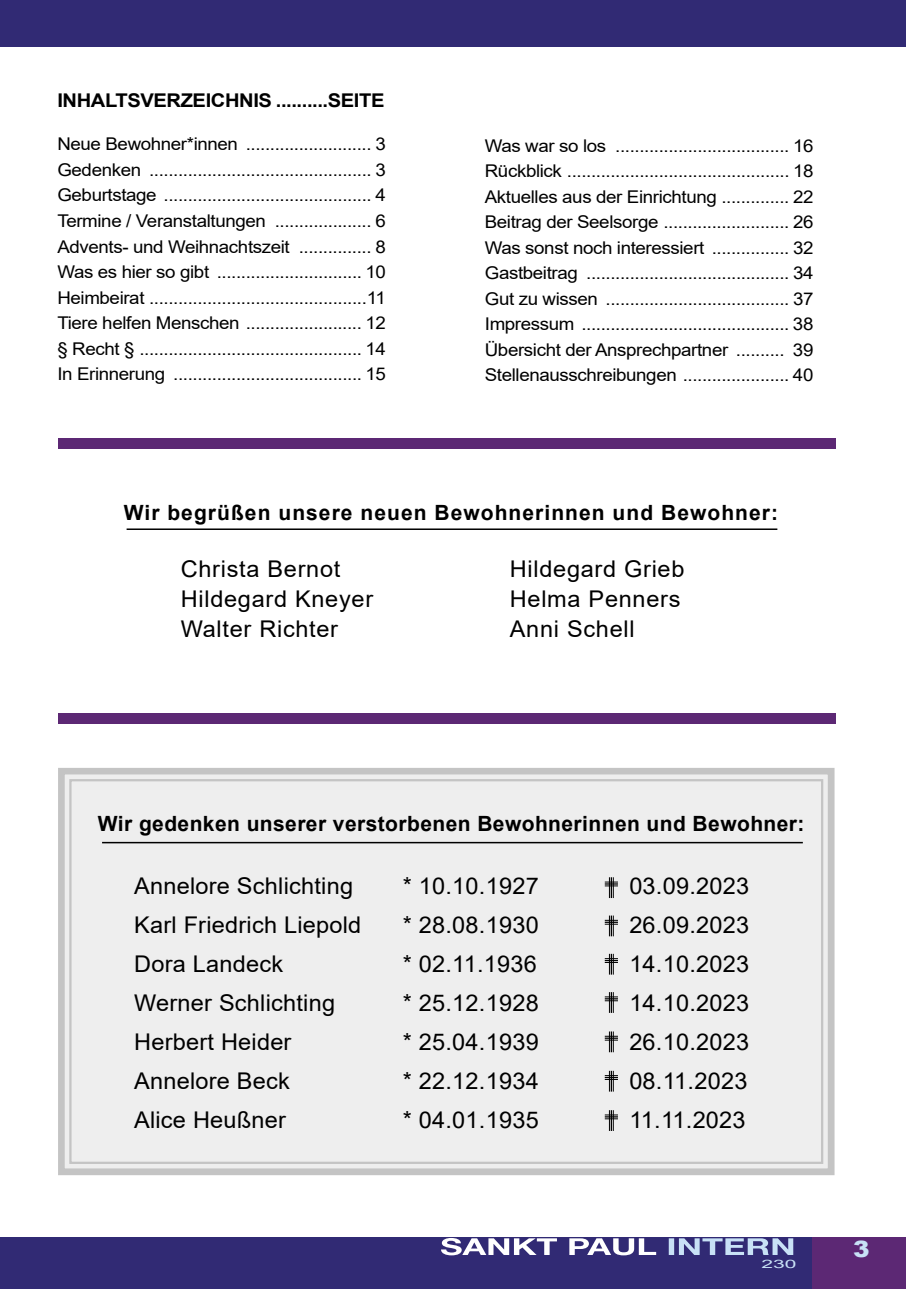
<style>
.page{position:relative;width:906px;height:1289px;background:#fff}
.page>*{position:absolute;margin:0;border:0;box-sizing:border-box;transform-origin:0 0}
.t1{font:23.1px "Arial";letter-spacing:.01em;color:#000}
.t2{font:23.1px "Arial";letter-spacing:.03em;color:#000}
.t3{font:900 22.5px "Arial";color:#c8e1f6;scale:1.1 1}
.t4{font:700 21px "Arial";letter-spacing:.02em;color:#000}
.t5{font:700 21px "Arial";letter-spacing:.05em;color:#000}
.t6{font:700 18.9px "Arial";letter-spacing:-.02em;color:#000;scale:1.07 1}
.t7{font:17.55px/25.5px "Arial";letter-spacing:-.02em;color:#000;text-align:justify;scale:1.07 1}
.t8{font:11.55px "Arial";color:#c8e1f6;scale:1.82 1}
</style>
<div class="page">
<div style="left:0;top:0;width:906px;height:47px;background:#312a74"></div>
<div style="left:0;top:1237px;width:812px;height:51px;background:#312a74"></div>
<div style="left:812px;top:1237px;width:94px;height:51px;background:#5c2874"></div>
<svg style="left:669px;top:1238px;width:124px;height:16px"></svg>
<svg style="left:441px;top:1238px;width:215px;height:17px"></svg>
<div style="left:58px;top:438px;width:777px;height:11px;background:#5c2874"></div>
<div style="left:58px;top:712px;width:777px;height:11px;background:#5c2874"></div>
<div style="left:58px;top:768px;width:777px;height:408px;background:#eee"></div>
<div style="left:69px;top:779px;width:754px;height:384px;border:2px solid #c4c4c4"></div>
<hr style="left:102px;top:841px;width:701px;height:2px;background:#000">
<svg style="left:605px;top:877px;width:13px;height:21px"></svg>
<svg style="left:605px;top:915px;width:13px;height:21px"></svg>
<svg style="left:605px;top:953px;width:13px;height:21px"></svg>
<svg style="left:605px;top:992px;width:13px;height:20px"></svg>
<svg style="left:605px;top:1031px;width:13px;height:21px"></svg>
<svg style="left:605px;top:1070px;width:13px;height:21px"></svg>
<svg style="left:605px;top:1110px;width:13px;height:20px"></svg>
<hr style="left:127px;top:528px;width:650px;height:2px;background:#000">
<p class="t6" style="left:57px;top:87px;width:307px">INHALTSVERZEICHNIS ..........SEITE</p>
<p class="t7" style="left:57px;top:131px;width:309px">Neue Bewohner*innen .......................... 3<br>Gedenken .............................................. 3<br>Geburtstage ........................................... 4<br>Termine / Veranstaltungen .................... 6<br>Advents- und Weihnachtszeit ............... 8<br>Was es hier so gibt .............................. 10<br>Heimbeirat .............................................11<br>Tiere helfen Menschen ........................ 12 § Recht § .............................................. 14<br>In Erinnerung ....................................... 15</p>
<p class="t7" style="left:485px;top:132px;width:309px">Was war so los .................................... 16<br>Rückblick .............................................. 18<br>Aktuelles aus der Einrichtung .............. 22<br>Beitrag der Seelsorge .......................... 26<br>Was sonst noch interessiert ................ 32<br>Gastbeitrag .......................................... 34<br>Gut zu wissen ...................................... 37<br>Impressum ........................................... 38<br>Übersicht der Ansprechpartner .......... 39<br>Stellenausschreibungen ...................... 40</p>
<p class="t5" style="left:124px;top:498px;width:656px">Wir begrüßen unsere neuen Bewohnerinnen und Bewohner:</p>
<h1 class="t2" style="left:181px;top:553px;width:161px">Christa Bernot</h1>
<h1 class="t2" style="left:510px;top:553px;width:176px">Hildegard Grieb</h1>
<h1 class="t2" style="left:181px;top:583px;width:194px">Hildegard Kneyer</h1>
<h1 class="t2" style="left:510px;top:583px;width:172px">Helma Penners</h1>
<h1 class="t2" style="left:181px;top:613px;width:159px">Walter Richter</h1>
<h1 class="t2" style="left:510px;top:613px;width:126px">Anni Schell</h1>
<p class="t4" style="left:98px;top:808px;width:708px">Wir gedenken unserer verstorbenen Bewohnerinnen und Bewohner:</p>
<h1 class="t1" style="left:134px;top:869px;width:220px">Annelore Schlichting</h1>
<h1 class="t1" style="left:403px;top:869px;width:137px">* 10.10.1927</h1>
<h1 class="t1" style="left:629px;top:869px;width:121px">03.09.2023</h1>
<h1 class="t1" style="left:134px;top:908px;width:229px">Karl Friedrich Liepold</h1>
<h1 class="t1" style="left:403px;top:908px;width:137px">* 28.08.1930</h1>
<h1 class="t1" style="left:629px;top:908px;width:121px">26.09.2023</h1>
<h1 class="t1" style="left:134px;top:947px;width:150px">Dora Landeck</h1>
<h1 class="t1" style="left:403px;top:947px;width:136px">* 02.11.1936</h1>
<h1 class="t1" style="left:629px;top:947px;width:121px">14.10.2023</h1>
<h1 class="t1" style="left:134px;top:986px;width:202px">Werner Schlichting</h1>
<h1 class="t1" style="left:403px;top:986px;width:137px">* 25.12.1928</h1>
<h1 class="t1" style="left:629px;top:986px;width:121px">14.10.2023</h1>
<h1 class="t1" style="left:134px;top:1025px;width:159px">Herbert Heider</h1>
<h1 class="t1" style="left:403px;top:1025px;width:137px">* 25.04.1939</h1>
<h1 class="t1" style="left:629px;top:1025px;width:121px">26.10.2023</h1>
<h1 class="t1" style="left:134px;top:1064px;width:157px">Annelore Beck</h1>
<h1 class="t1" style="left:403px;top:1064px;width:137px">* 22.12.1934</h1>
<h1 class="t1" style="left:629px;top:1064px;width:120px">08.11.2023</h1>
<h1 class="t1" style="left:134px;top:1103px;width:153px">Alice Heußner</h1>
<h1 class="t1" style="left:403px;top:1103px;width:137px">* 04.01.1935</h1>
<h1 class="t1" style="left:629px;top:1103px;width:118px">11.11.2023</h1>
<p class="t8" style="left:761px;top:1255px;width:21px">230</p>
<p class="t3" style="left:853px;top:1232px;width:17px">3</p>
</div>
